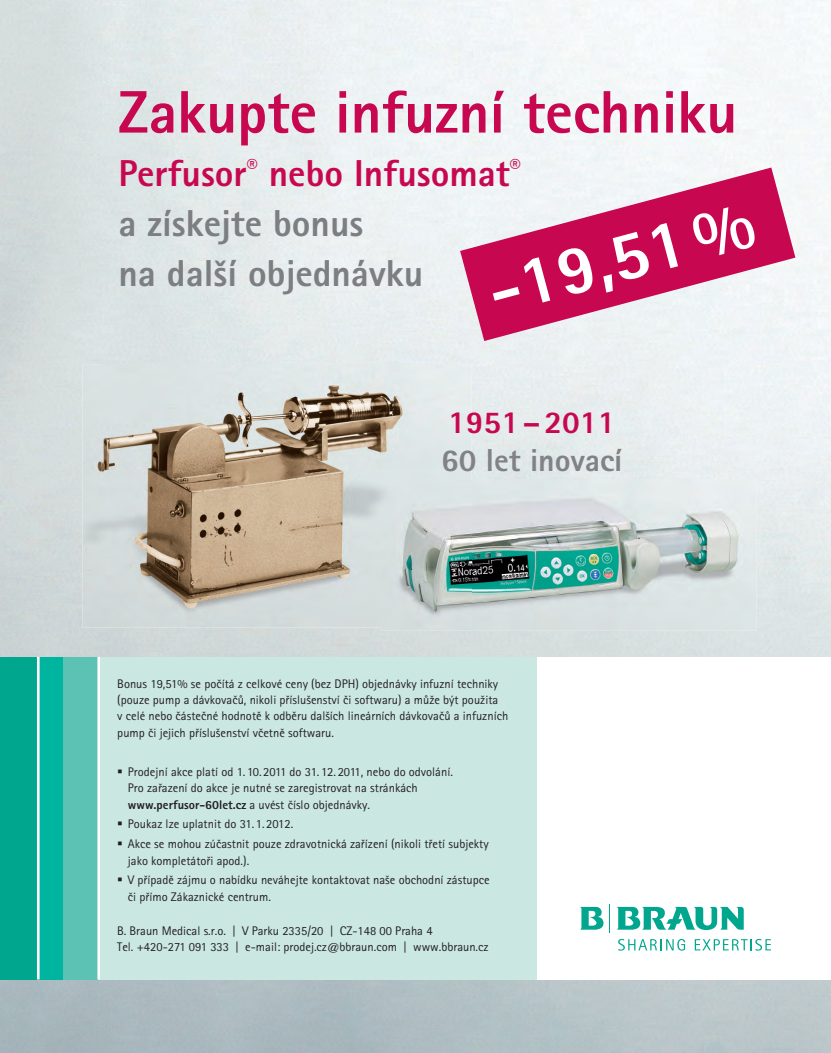
<style>
.page{position:relative;width:831px;height:1053px;background:#fff}
.page>*{position:absolute;margin:0;border:0;box-sizing:border-box;transform-origin:0 0}
.t1{font:69.25px "Rotis Sans Serif Extra Bold CE";color:#fff}
.t2{font:60px "Rotis Sans Serif Extra Bold CE";color:#c70851}
.t3{font:37.5px/50px "Rotis Sans Serif Extra Bold CE";color:#7c7e81}
.t4{font:31.75px/38.1px "Rotis Sans Serif Extra Bold CE";color:#808285}
.t5{font:12.5px/16.2px "Rotis Sans Serif CE";color:#231f20}
.s1{color:#c70851}
.s2{font-family:"Rotis Sans Serif Extra Bold CE"}
</style>
<div class="page">
<img style="left:0;top:592px;width:147px;height:460px">
<img style="left:82px;top:364px;width:389px;height:263px">
<img style="left:381px;top:479px;width:375px;height:151px">
<img style="left:381px;top:479px;width:90px;height:148px">
<div style="left:50px;top:656px;width:49px;height:323px;background:#5cc3b4"></div>
<div style="left:99px;top:656px;width:438px;height:323px;background:#cae7e2"></div>
<div style="left:38px;top:656px;width:24px;height:323px;background:#00b5a0"></div>
<div style="left:0;top:656px;width:38px;height:323px;background:#00a78e"></div>
<hr style="left:37px;top:656px;width:3px;height:323px;background:#fff">
<hr style="left:97px;top:656px;width:3px;height:323px;background:#fff">
<svg style="left:618px;top:939px;width:67px;height:11px"></svg>
<svg style="left:695px;top:939px;width:76px;height:11px"></svg>
<svg style="left:617px;top:906px;width:127px;height:23px"></svg>
<svg style="left:580px;top:904px;width:30px;height:28px"></svg>
<svg style="left:460px;top:167px;width:335px;height:174px;fill:#c70851"></svg>
<p class="t2" style="left:118px;top:76px;width:620px">Zakupte infuzní techniku</p>
<p class="t3" style="left:118px;top:148px;width:404px"><span class="s1">Perfusor</span><sup>®</sup> <span class="s1">nebo Infusomat</span><sup>® </sup>a získejte bonus<br>na další objednávku</p>
<p class="t1" style="left:478px;top:252px;width:275px;rotate:-15deg">-19,51 %</p>
<p class="t4" style="left:441px;top:403px;width:183px"><span class="s1">1951 – 2011<br></span>60 let inovací</p>
<p class="t5" style="left:117px;top:675px;width:392px">Bonus 19,51% se počítá z celkové ceny (bez DPH) objednávky infuzní techniky (pouze pump a dávkovačů, nikoli příslušenství či softwaru) a může být použita<br>v celé nebo částečné hodnotě k odběru dalších lineárních dávkovačů a infuzních pump či jejich příslušenství včetně softwaru.</p>
<p class="t5" style="left:128px;top:763px;width:326px;text-indent:-11px">▪ Prodejní akce platí od 1. 10. 2011 do 31. 12. 2011, nebo do odvolání.<br>Pro zařazení do akce je nutné se zaregistrovat na stránkách <span class="s2">www.perfusor-60let.cz</span> a uvést číslo objednávky.</p>
<p class="t5" style="left:117px;top:815px;width:177px">▪ Poukaz lze uplatnit do 31. 1. 2012.</p>
<p class="t5" style="left:128px;top:835px;width:362px;text-indent:-11px">▪ Akce se mohou zúčastnit pouze zdravotnická zařízení (nikoli třetí subjekty jako kompletátoři apod.).</p>
<p class="t5" style="left:128px;top:871px;width:363px;text-indent:-11px">▪ V případě zájmu o nabídku neváhejte kontaktovat naše obchodní zástupce či přímo Zákaznické centrum.</p>
<p class="t5" style="left:117px;top:921px;width:373px">B. Braun Medical s.r.o. | V Parku 2335/20 | CZ-148 00 Praha 4<br>Tel. +420-271 091 333 | e-mail: prodej.cz@bbraun.com | www.bbraun.cz</p>
</div>
